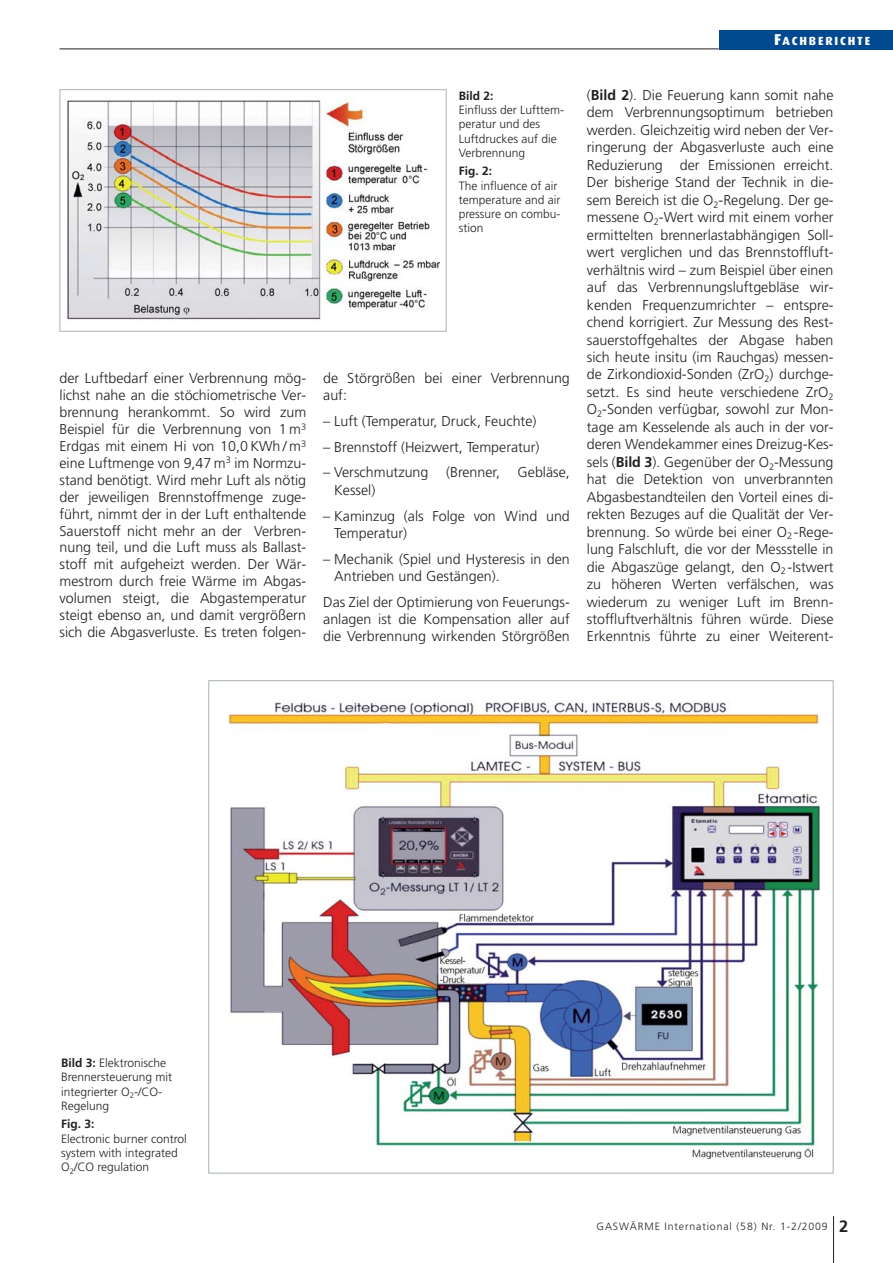
<style>
.page{position:relative;width:893px;height:1263px;background:#fff}
.page>*{position:absolute;margin:0;border:0;box-sizing:border-box;transform-origin:0 0}
.t1{font:300 14.25px/17.4px "Frutiger";color:#231f20}
.t2{font:300 12px/14.2px "Frutiger";color:#231f20}
.t3{font:700 12px "Frutiger";color:#231f20}
.t4{font:800 11.85px "Dax";letter-spacing:.155em;color:#fff}
.t5{font:300 10.5px "Frutiger";letter-spacing:.085em;color:#231f20}
.s1{font-size:15.75px}
.s2{font-weight:700}
.s3{font-weight:700;font-size:16.5px}
</style>
<div class="page">
<hr style="left:833px;top:1216px;width:1px;height:47px;background:#231f20">
<div style="left:719px;top:30px;width:173px;height:19px;background:#004990"></div>
<hr style="left:60px;top:49px;width:659px;height:1px;background:#231f20">
<img style="left:67px;top:100px;width:373px;height:220px">
<div style="left:60px;top:89px;width:386px;height:243px;border:1px solid #acb4b5"></div>
<img style="left:228px;top:701px;width:591px;height:457px">
<p class="t4" style="left:774px;top:36px;width:98px"><span class="s1">F</span>ACHBERICHTE</p>
<p class="t3" style="left:459px;top:91px;width:36px">Bild 2:</p>
<p class="t2" style="left:459px;top:104px;width:107px">Einfluss der Lufttem&shy;peratur und des<br>Luftdruckes auf die<br>Verbrennung</p>
<p class="t3" style="left:459px;top:166px;width:35px">Fig. 2:</p>
<p class="t2" style="left:459px;top:179px;width:103px">The influence of air temperature and air pressure on combu&shy;stion</p>
<p class="t1" style="left:60px;top:371px;width:248px;line-height:17px;text-align:justify">der Luftbedarf einer Verbrennung mög&shy;lichst nahe an die stöchiometrische Ver&shy;brennung herankommt. So wird zum Beispiel für die Verbrennung von 1 m<sup>3<br></sup>Erdgas mit einem Hi von 10,0 KWh / m<sup>3 </sup>eine Luftmenge von 9,47 m<sup>3</sup> im Normzu&shy;stand benötigt. Wird mehr Luft als nötig der jeweiligen Brennstoffmenge zuge&shy;führt, nimmt der in der Luft enthaltende Sauerstoff nicht mehr an der Verbren&shy;nung teil, und die Luft muss als Ballast&shy;stoff mit aufgeheizt werden. Der Wär&shy;mestrom durch freie Wärme im Abgas&shy;volumen steigt, die Abgastemperatur steigt ebenso an, und damit vergrößern sich die Abgasverluste. Es treten folgen-</p>
<p class="t1" style="left:323px;top:371px;width:248px;line-height:17px">de Störgrößen bei einer Verbrennung auf:</p>
<p class="t1" style="left:323px;top:413px;width:215px">– Luft (Temperatur, Druck, Feuchte)</p>
<p class="t1" style="left:323px;top:439px;width:218px">– Brennstoff (Heizwert, Temperatur)</p>
<p class="t1" style="left:334px;top:465px;width:237px;text-indent:-11px">– Verschmutzung (Brenner, Gebläse,<br>Kessel)</p>
<p class="t1" style="left:334px;top:508px;width:237px;text-indent:-11px">– Kaminzug (als Folge von Wind und<br>Temperatur)</p>
<p class="t1" style="left:334px;top:551px;width:237px;text-indent:-11px">– Mechanik (Spiel und Hysteresis in den<br>Antrieben und Gestängen).</p>
<p class="t1" style="left:323px;top:594px;width:248px;text-align:justify">Das Ziel der Optimierung von Feuerungs&shy;anlagen ist die Kompensation aller auf die Verbrennung wirkenden Störgrößen</p>
<p class="t1" style="left:587px;top:87px;width:248px;text-align:justify">(<span class="s2">Bild 2</span>). Die Feuerung kann somit nahe dem Verbrennungsoptimum betrieben werden. Gleichzeitig wird neben der Ver&shy;ringerung der Abgasverluste auch eine Reduzierung der Emissionen erreicht.<br>Der bisherige Stand der Technik in die&shy;sem Bereich ist die O<sub>2</sub>-Regelung. Der ge&shy;messene O<sub>2</sub>-Wert wird mit einem vorher ermittelten brennerlastabhängigen Soll&shy;wert verglichen und das Brennstoffluft&shy;verhältnis wird – zum Beispiel über einen auf das Verbrennungsluftgebläse wir&shy;kenden Frequenzumrichter – entspre&shy;chend korrigiert. Zur Messung des Rest&shy;sauerstoffgehaltes der Abgase haben sich heute insitu (im Rauchgas) messen&shy;de Zirkondioxid-Sonden (ZrO<sub>2</sub>) durchge&shy;setzt. Es sind heute verschiedene ZrO<sub>2<br></sub>O<sub>2</sub>-Sonden verfügbar, sowohl zur Mon&shy;tage am Kesselende als auch in der vor&shy;deren Wendekammer eines Dreizug-Kes&shy;sels (<span class="s2">Bild 3</span>). Gegenüber der O<sub>2</sub>-Messung hat die Detektion von unverbrannten Abgasbestandteilen den Vorteil eines di&shy;rekten Bezuges auf die Qualität der Ver&shy;brennung. So würde bei einer O<sub>2</sub> -Rege&shy;lung Falschluft, die vor der Messstelle in die Abgaszüge gelangt, den O<sub>2</sub> -Istwert zu höheren Werten verfälschen, was wiederum zu weniger Luft im Brenn&shy;stoffluftverhältnis führen würde. Diese Erkenntnis führte zu einer Weiterent-</p>
<p class="t2" style="left:61px;top:1057px;width:113px"><span class="s2">Bild 3:</span> Elektronische<br>Brennersteuerung mit integrierter O<sub>2</sub>-/CO-<br>Regelung</p>
<p class="t3" style="left:61px;top:1119px;width:35px">Fig. 3:</p>
<p class="t2" style="left:61px;top:1132px;width:127px">Electronic burner control system with integrated<br>O<sub>2</sub>/CO regulation</p>
<p class="t5" style="left:597px;top:1222px;width:253px">GASWÄRME International (58) Nr. 1-2/2009 <span class="s3">2</span></p>
</div>
